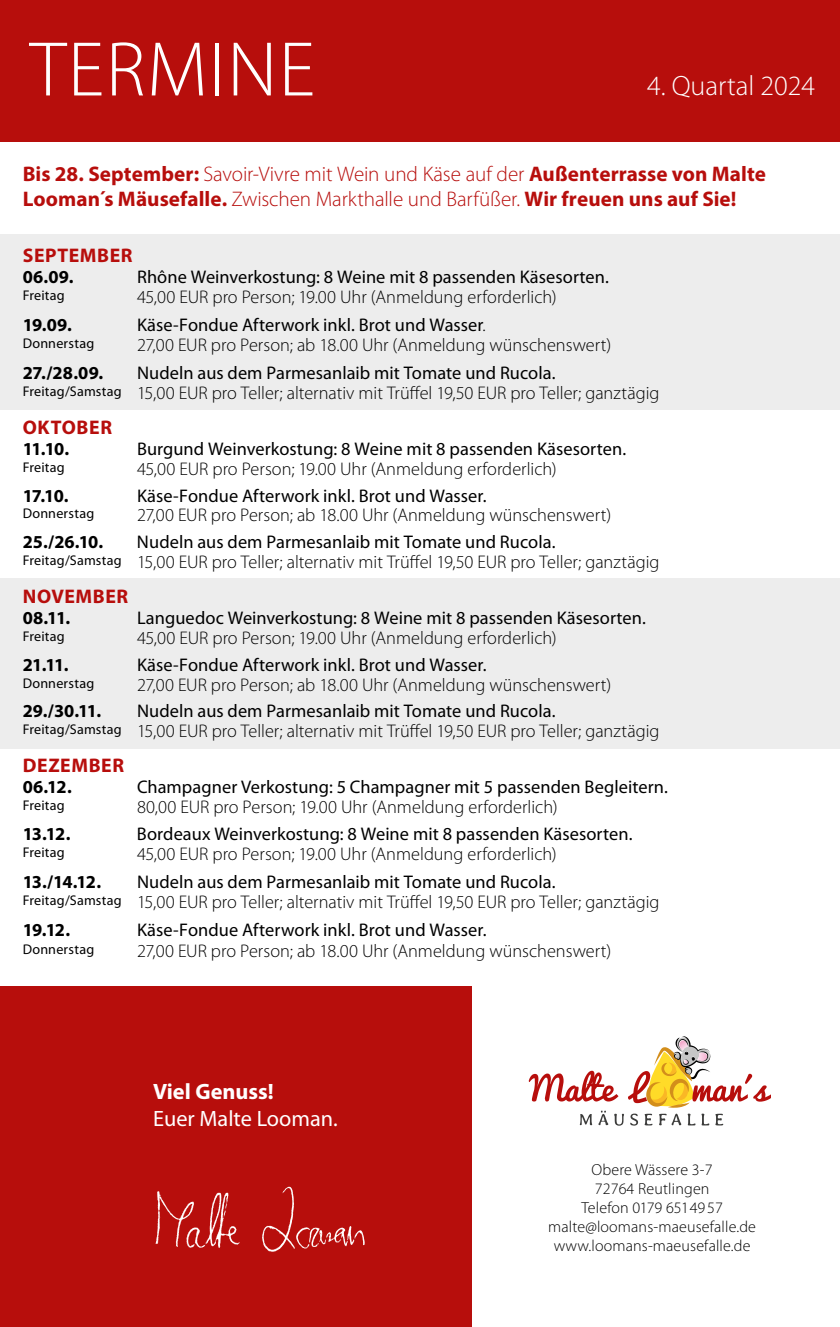
<style>
.page{position:relative;width:840px;height:1327px;background:#fff}
.page>*{position:absolute;margin:0;border:0;box-sizing:border-box;transform-origin:0 0}
.t1{font:300 78px "Myriad Pro";letter-spacing:.02em;color:#fff}
.t2{font:300 28px "Myriad Pro";color:#fff}
.t3{font:22.2px "Myriad Pro";color:#fff}
.t4{font:700 22.2px "Myriad Pro";color:#fff}
.t5{font:700 21.2px/25.6px "Myriad Pro";letter-spacing:.005em;color:#b70e0c}
.t6{font:700 19.8px "Myriad Pro";letter-spacing:.03em;color:#b70e0c}
.t7{font:300 18.4px/19.8px "Myriad Pro";color:#000;text-align:center}
.t8{font:18.4px "Myriad Pro";letter-spacing:.005em;color:#000}
.t9{font:700 18.4px "Myriad Pro";letter-spacing:-.035em;color:#000}
.t10{font:300 16px/19.2px "Myriad Pro";letter-spacing:.01em;color:#000;text-align:center}
.t11{font:14px "Myriad Pro";letter-spacing:.015em;color:#000}
.s1{font-weight:300}
.s2{font-weight:400}
</style>
<div class="page">
<div style="left:0;top:0;width:839px;height:142px;background:#b70e0c"></div>
<div style="left:0;top:986px;width:471px;height:341px;background:#b70e0c"></div>
<svg style="left:528px;top:1036px;width:242px;height:89px"></svg>
<img style="left:155px;top:1186px;width:210px;height:66px">
<div style="left:0;top:234px;width:839px;height:176px;background:#ededed"></div>
<div style="left:0;top:578px;width:839px;height:170px;background:#ededed"></div>
<h1 class="t1" style="left:30px;top:22px;width:286px">TERMINE</h1>
<h2 class="t2" style="left:646px;top:69px;width:170px">4. Quartal 2024</h2>
<p class="t5" style="left:23px;top:160px;width:744px">Bis 28. September: <span class="s1">Savoir-Vivre mit Wein und Käse auf der</span> Außenterrasse von Malte<br>Looman´s Mäusefalle. <span class="s1">Zwischen Markthalle und Barfüßer.</span> Wir freuen uns auf Sie!</p>
<p class="t6" style="left:23px;top:242px;width:111px">SEPTEMBER</p>
<p class="t9" style="left:23px;top:265px;width:52px">06.09.</p>
<p class="t8" style="left:137px;top:267px;width:473px">Rhône Weinverkostung: 8 Weine mit 8 passenden Käsesorten.</p>
<p class="t11" style="left:23px;top:288px;width:43px">Freitag</p>
<p class="t7" style="left:137px;top:286px;width:421px">45,00 EUR pro Person; 19.00 Uhr (Anmeldung erforderlich)</p>
<p class="t9" style="left:23px;top:313px;width:51px">19.09.</p>
<p class="t8" style="left:137px;top:315px;width:350px">Käse-Fondue Afterwork inkl. Brot und Wasser<span class="s1">.</span></p>
<p class="t11" style="left:23px;top:335px;width:73px">Donnerstag</p>
<p class="t7" style="left:137px;top:334px;width:475px">27,00 EUR pro Person; ab 18.00 Uhr (Anmeldung wünschenswert)</p>
<p class="t9" style="left:23px;top:361px;width:82px">27./28.09.</p>
<p class="t7" style="left:23px;top:363px;width:638px"><span class="s2">Nudeln aus dem Parmesanlaib mit Tomate und Rucola.<br></span><sup>Freitag/Samstag</sup> 15,00 EUR pro Teller; alternativ mit Trüffel 19,50 EUR pro Teller; ganztägig</p>
<p class="t6" style="left:23px;top:414px;width:91px">OKTOBER</p>
<p class="t9" style="left:23px;top:437px;width:48px">11.10.</p>
<p class="t8" style="left:137px;top:439px;width:490px">Burgund Weinverkostung: 8 Weine mit 8 passenden Käsesorten.</p>
<p class="t11" style="left:23px;top:459px;width:43px">Freitag</p>
<p class="t7" style="left:137px;top:458px;width:421px">45,00 EUR pro Person; 19.00 Uhr (Anmeldung erforderlich)</p>
<p class="t9" style="left:23px;top:483px;width:47px">17.10.</p>
<p class="t8" style="left:137px;top:485px;width:351px">Käse-Fondue Afterwork inkl. Brot und Wasser.</p>
<p class="t11" style="left:23px;top:506px;width:73px">Donnerstag</p>
<p class="t7" style="left:137px;top:505px;width:475px">27,00 EUR pro Person; ab 18.00 Uhr (Anmeldung wünschenswert)</p>
<p class="t9" style="left:23px;top:530px;width:82px">25./26.10.</p>
<p class="t7" style="left:23px;top:532px;width:638px"><span class="s2">Nudeln aus dem Parmesanlaib mit Tomate und Rucola.<br></span><sup>Freitag/Samstag</sup> 15,00 EUR pro Teller; alternativ mit Trüffel 19,50 EUR pro Teller; ganztägig</p>
<p class="t6" style="left:23px;top:583px;width:107px">NOVEMBER</p>
<p class="t9" style="left:23px;top:606px;width:49px">08.11.</p>
<p class="t8" style="left:137px;top:608px;width:510px">Languedoc Weinverkostung: 8 Weine mit 8 passenden Käsesorten.</p>
<p class="t11" style="left:23px;top:629px;width:43px">Freitag</p>
<p class="t7" style="left:137px;top:628px;width:421px">45,00 EUR pro Person; 19.00 Uhr (Anmeldung erforderlich)</p>
<p class="t9" style="left:23px;top:652px;width:47px">21.11.</p>
<p class="t8" style="left:137px;top:654px;width:351px">Käse-Fondue Afterwork inkl. Brot und Wasser.</p>
<p class="t11" style="left:23px;top:675px;width:73px">Donnerstag</p>
<p class="t7" style="left:137px;top:674px;width:475px">27,00 EUR pro Person; ab 18.00 Uhr (Anmeldung wünschenswert)</p>
<p class="t9" style="left:23px;top:699px;width:80px">29./30.11.</p>
<p class="t7" style="left:23px;top:701px;width:638px"><span class="s2">Nudeln aus dem Parmesanlaib mit Tomate und Rucola.<br></span><sup>Freitag/Samstag</sup> 15,00 EUR pro Teller; alternativ mit Trüffel 19,50 EUR pro Teller; ganztägig</p>
<p class="t6" style="left:23px;top:752px;width:103px">DEZEMBER</p>
<p class="t9" style="left:23px;top:775px;width:51px">06.12.</p>
<p class="t8" style="left:137px;top:777px;width:532px">Champagner Verkostung: 5 Champagner mit 5 passenden Begleitern.</p>
<p class="t11" style="left:23px;top:798px;width:43px">Freitag</p>
<p class="t7" style="left:137px;top:797px;width:422px">80,00 EUR pro Person; 19.00 Uhr (Anmeldung erforderlich)</p>
<p class="t9" style="left:23px;top:822px;width:49px">13.12.</p>
<p class="t8" style="left:137px;top:824px;width:497px">Bordeaux Weinverkostung: 8 Weine mit 8 passenden Käsesorten.</p>
<p class="t11" style="left:23px;top:844px;width:43px">Freitag</p>
<p class="t7" style="left:137px;top:843px;width:421px">45,00 EUR pro Person; 19.00 Uhr (Anmeldung erforderlich)</p>
<p class="t9" style="left:23px;top:869px;width:80px">13./14.12.</p>
<p class="t7" style="left:23px;top:871px;width:638px"><span class="s2">Nudeln aus dem Parmesanlaib mit Tomate und Rucola.<br></span><sup>Freitag/Samstag</sup> 15,00 EUR pro Teller; alternativ mit Trüffel 19,50 EUR pro Teller; ganztägig</p>
<p class="t9" style="left:23px;top:917px;width:49px">19.12.</p>
<p class="t8" style="left:137px;top:919px;width:351px">Käse-Fondue Afterwork inkl. Brot und Wasser.</p>
<p class="t11" style="left:23px;top:942px;width:73px">Donnerstag</p>
<p class="t7" style="left:137px;top:941px;width:475px">27,00 EUR pro Person; ab 18.00 Uhr (Anmeldung wünschenswert)</p>
<p class="t4" style="left:153px;top:1077px;width:122px">Viel Genuss!</p>
<p class="t3" style="left:153px;top:1106px;width:186px">Euer Malte Looman.</p>
<p class="t10" style="left:548px;top:1159px;width:209px">Obere Wässere 3-7<br>72764 Reutlingen<br>Telefon 0179 65149 57 malte@loomans-maeusefalle.de www.loomans-maeusefalle.de</p>
</div>
